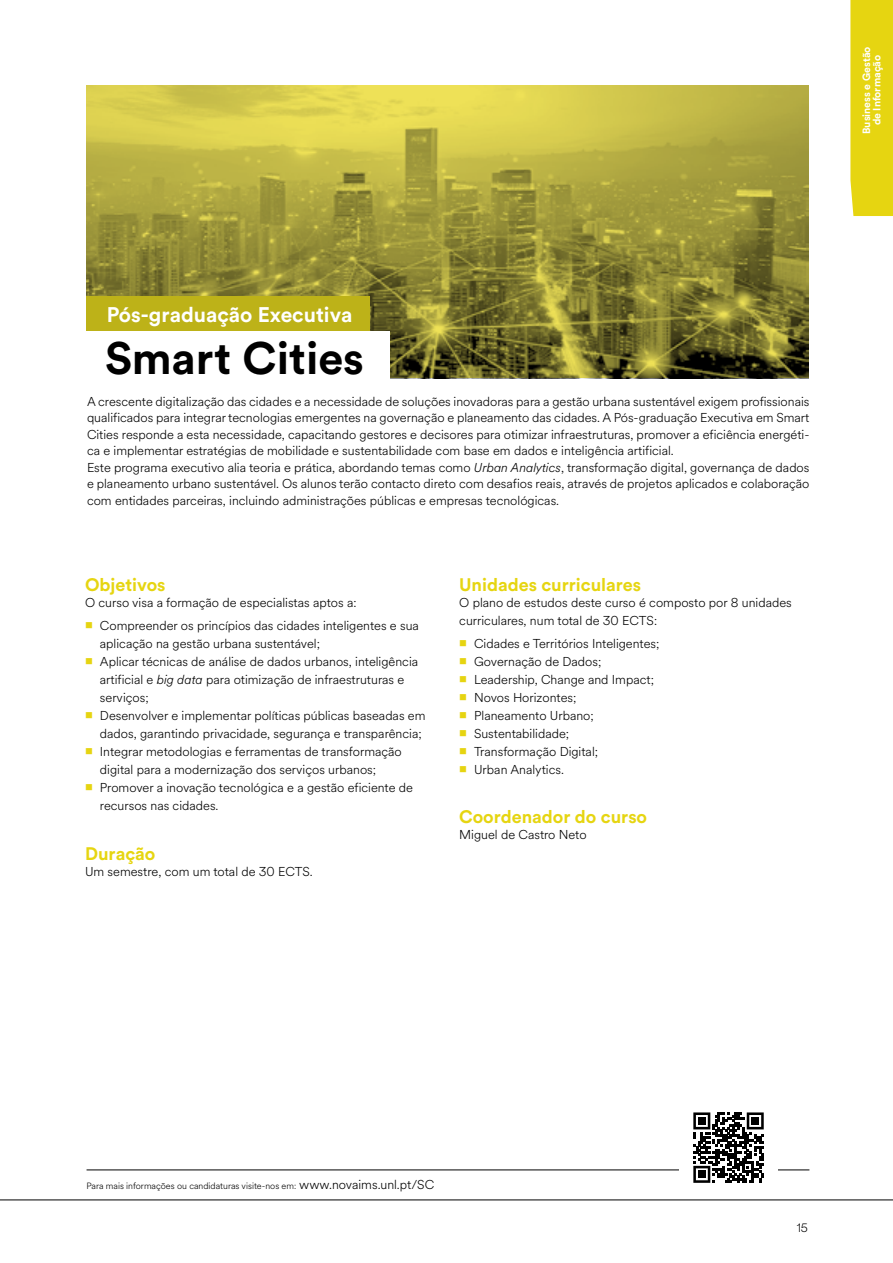
<style>
.page{position:relative;width:893px;height:1263px;background:#fff}
.page>*{position:absolute;margin:0;border:0;box-sizing:border-box;transform-origin:0 0}
.t1{font:700 45px "Circular Std";color:#000}
.t2{font:700 21px "Circular Std";color:#fff}
.t3{font:700 18px "Circular Std";color:#e6d511}
.t4{font:300 12.75px/18px "Circular Spotify Text";color:#000}
.t5{font:300 12px "Circular Spotify Text";color:#000}
.t6{font:700 10.5px/10.5px "Circular Std";color:#fff;text-align:center}
.t7{font:300 9px "Circular Spotify Text";color:#000}
.s1{font-style:italic}
.s2{font-family:"Circular Std";font-weight:500;font-size:12px;color:#fff}
.s3{font-size:12.75px}
</style>
<div class="page">
<svg style="left:86px;top:85px;width:723px;height:293px"></svg>
<hr style="left:87px;top:1170px;width:722px;height:1px;background:#000">
<div style="left:679px;top:1099px;width:99px;height:98px;background:#fff"></div>
<div style="left:86px;top:297px;width:283px;height:34px;background:#bdb218"></div>
<div style="left:85px;top:331px;width:305px;height:57px;background:#fff"></div>
<svg style="left:693px;top:1112px;width:71px;height:71px"></svg>
<div style="left:698px;top:1117px;width:7px;height:7px;background:#000"></div>
<div style="left:752px;top:1117px;width:7px;height:7px;background:#000"></div>
<div style="left:698px;top:1171px;width:7px;height:7px;background:#000"></div>
<div style="left:850px;top:0;width:43px;height:216px;background:#e6d511"></div>
<hr style="left:0;top:1200px;width:893px;height:1px;background:#000">
<p class="t6" style="left:861px;top:134px;width:89px;rotate:-90deg">Business e Gestão de Informação</p>
<h2 class="t2" style="left:107px;top:301px;width:247px">Pós-graduação Executiva</h2>
<h1 class="t1" style="left:105px;top:329px;width:260px">Smart Cities</h1>
<p class="t4" style="left:87px;top:393px;width:724px;line-height:16.5px">A crescente digitalização das cidades e a necessidade de soluções inovadoras para a gestão urbana sustentável exigem profissionais qualificados para integrar tecnologias emergentes na governação e planeamento das cidades. A Pós-graduação Executiva em Smart Cities responde a esta necessidade, capacitando gestores e decisores para otimizar infraestruturas, promover a eficiência energéti&shy;ca e implementar estratégias de mobilidade e sustentabilidade com base em dados e inteligência artificial.<br>Este programa executivo alia teoria e prática, abordando temas como <span class="s1">Urban Analytics</span>, transformação digital, governança de dados e planeamento urbano sustentável. Os alunos terão contacto direto com desafios reais, através de projetos aplicados e colaboração com entidades parceiras, incluindo administrações públicas e empresas tecnológicas.</p>
<h3 class="t3" style="left:85px;top:573px;width:82px">Objetivos</h3>
<p class="t4" style="left:100px;top:591px;width:320px;line-height:23px;text-indent:-15px">O curso visa a formação de especialistas aptos a:<br>Compreender os princípios das cidades inteligentes e sua</p>
<p class="t4" style="left:100px;top:635px;width:327px">aplicação na gestão urbana sustentável;<br>Aplicar técnicas de análise de dados urbanos, inteligência artificial e <span class="s1">big data</span> para otimização de infraestruturas e serviços;<br>Desenvolver e implementar políticas públicas baseadas em dados, garantindo privacidade, segurança e transparência; Integrar metodologias e ferramentas de transformação digital para a modernização dos serviços urbanos; Promover a inovação tecnológica e a gestão eficiente de recursos nas cidades.</p>
<h3 class="t3" style="left:85px;top:842px;width:72px">Duração</h3>
<p class="t4" style="left:85px;top:863px;width:229px">Um semestre, com um total de 30 ECTS.</p>
<h3 class="t3" style="left:459px;top:573px;width:183px">Unidades curriculares</h3>
<p class="t4" style="left:459px;top:594px;width:334px">O plano de estudos deste curso é composto por 8 unidades curriculares, num total de 30 ECTS: <span class="s2">(UC)</span></p>
<p class="t4" style="left:474px;top:635px;width:187px">Cidades e Territórios Inteligentes;<br>Governação de Dados;<br>Leadership, Change and Impact;<br>Novos Horizontes;<br>Planeamento Urbano;<br>Sustentabilidade;<br>Transformação Digital;<br>Urban Analytics.</p>
<h3 class="t3" style="left:459px;top:805px;width:189px">Coordenador do curso</h3>
<p class="t4" style="left:459px;top:826px;width:129px">Miguel de Castro Neto</p>
<p class="t7" style="left:87px;top:1179px;width:349px">Para mais informações ou candidaturas visite-nos em: <span class="s3">www.novaims.unl.pt/SC</span></p>
<p class="t5" style="left:797px;top:1220px;width:13px">15</p>
</div>
